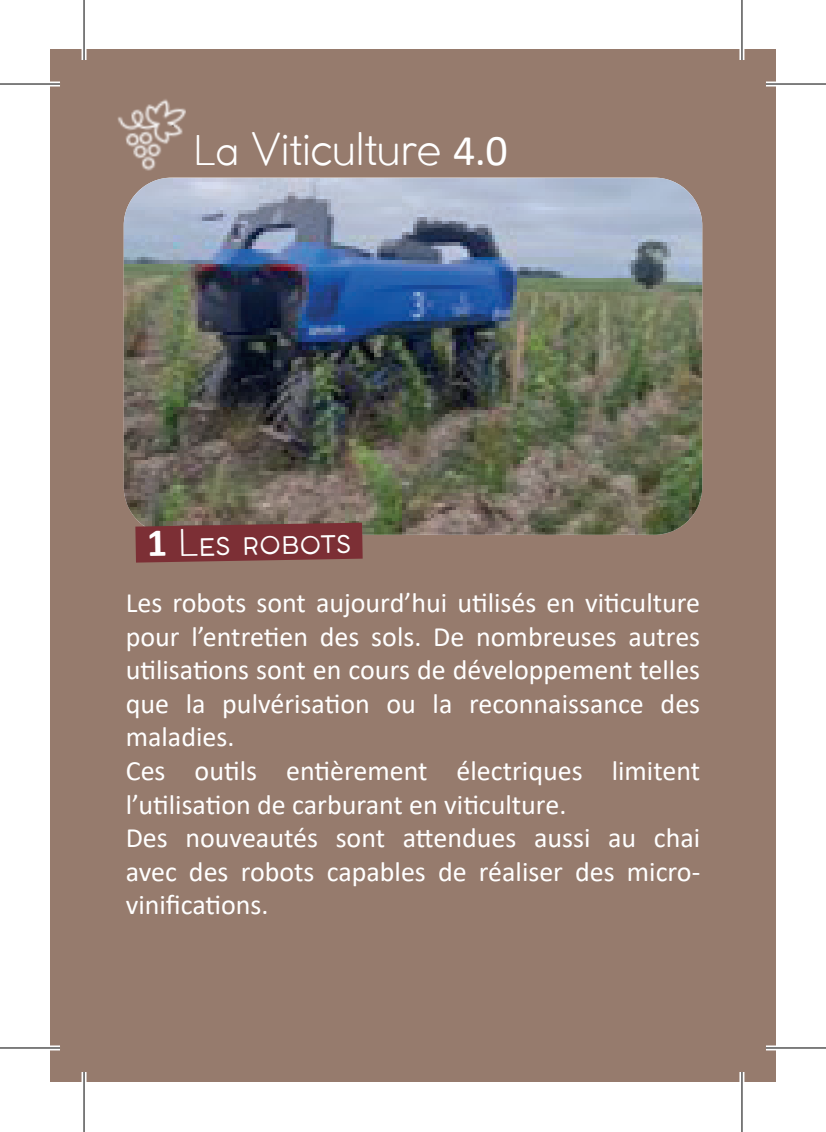
<style>
.page{position:relative;width:826px;height:1132px;background:#fff}
.page>*{position:absolute;margin:0;border:0;box-sizing:border-box;transform-origin:0 0}
.t1{font:300 44px "COCOMAT";letter-spacing:-.02em;color:#fff}
.t2{font:300 36px "COCOMAT";color:#fff}
.t3{font:28px/33.6px "Calibri";color:#fff}
.s1{font-size:40px}
.s2{font-family:"Calibri";font-weight:400}
.s3{font-family:"Calibri";font-weight:700;font-size:40px}
</style>
<div class="page">
<div style="left:50px;top:50px;width:726px;height:1032px;background:#967b6d"></div>
<img style="left:124px;top:178px;width:578px;height:357px">
<svg style="left:124px;top:504px;width:275px;height:59px"></svg>
<img style="left:117px;top:99px;width:69px;height:72px">
<div style="left:0;top:82px;width:60px;height:5px;background:#fff"></div>
<div style="left:766px;top:82px;width:60px;height:5px;background:#fff"></div>
<svg style="left:0;top:1045px;width:60px;height:5px"></svg>
<svg style="left:766px;top:1045px;width:60px;height:5px"></svg>
<div style="left:82px;top:0;width:5px;height:60px;background:#fff"></div>
<div style="left:82px;top:1072px;width:5px;height:60px;background:#fff"></div>
<svg style="left:739px;top:0;width:5px;height:60px"></svg>
<svg style="left:739px;top:1072px;width:5px;height:60px"></svg>
<hr style="left:0;top:83px;width:60px;height:2px;background:#000">
<hr style="left:766px;top:83px;width:60px;height:2px;background:#000">
<hr style="left:0;top:1047px;width:60px;height:1px;background:#000">
<hr style="left:766px;top:1047px;width:60px;height:1px;background:#000">
<hr style="left:83px;top:0;width:2px;height:60px;background:#000">
<hr style="left:83px;top:1072px;width:2px;height:60px;background:#000">
<hr style="left:741px;top:0;width:1px;height:60px;background:#000">
<hr style="left:741px;top:1072px;width:1px;height:60px;background:#000">
<h1 class="t1" style="left:194px;top:124px;width:315px"><span class="s1">La</span> Viticulture <span class="s2">4.0</span></h1>
<p class="t2" style="left:147px;top:523px;width:206px;rotate:-1deg"><span class="s3">1</span> Les robots</p>
<p class="t3" style="left:126px;top:585px;width:576px">Les robots sont aujourd’hui utilisés en viticulture pour l’entretien des sols. De nombreuses autres utilisations sont en cours de développement telles que la pulvérisation ou la reconnaissance des maladies.<br>Ces outils entièrement électriques limitent l’utilisation de carburant en viticulture.<br>Des nouveautés sont attendues aussi au chai avec des robots capables de réaliser des micro&shy;vinifications.</p>
</div>
